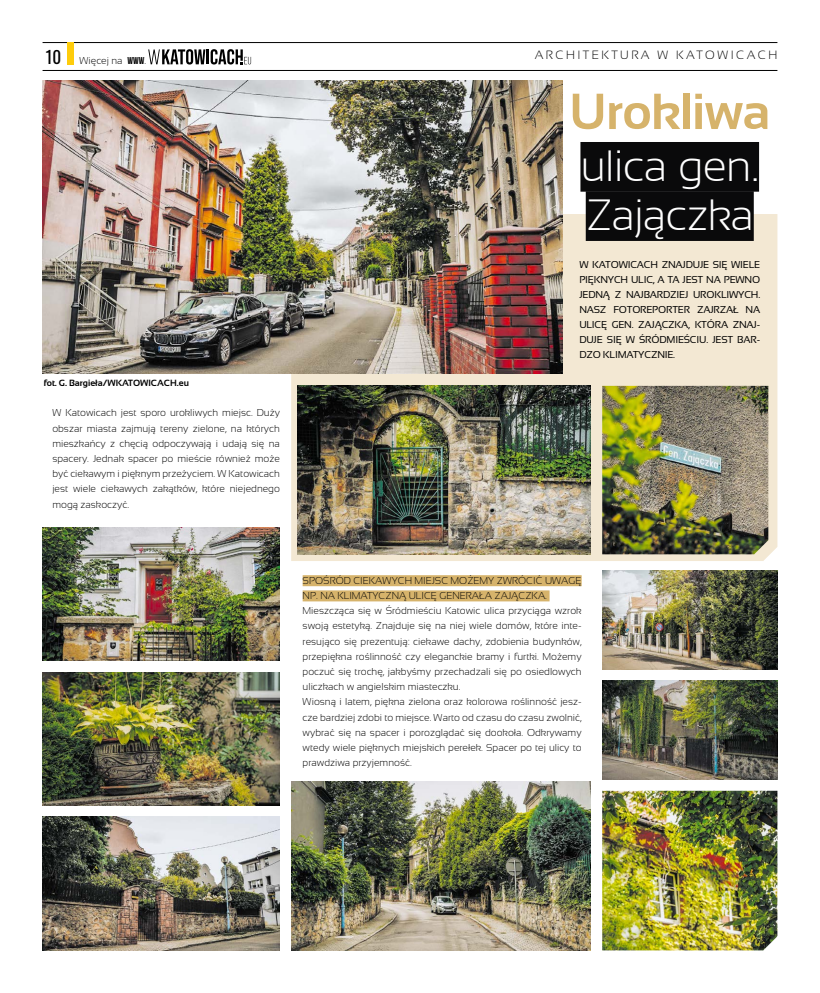
<style>
.page{position:relative;width:820px;height:993px;background:#fff}
.page>*{position:absolute;margin:0;border:0;box-sizing:border-box;transform-origin:0 0}
.t1{font:700 50.5px "Sansation";letter-spacing:-.015em;color:#d6b36b}
.t2{font:300 43.8px/49.2px "Sansation";letter-spacing:-.02em;color:#fff}
.t3{font:300 12px "Sansation";color:#000}
.t4{font:300 10px/15.2px "Sansation";color:#000}
.t5{font:10px/15px "Sansation";letter-spacing:-.02em;color:#000;text-align:justify}
.t6{font:700 9px "Sansation";color:#000}
.s1{font-family:"Oswald";font-weight:400;font-size:17px}
.s2{font-family:"Bebas Neue";font-weight:400}
</style>
<div class="page">
<hr style="left:43px;top:42px;width:734px;height:1px;background:#000">
<svg style="left:148px;top:49px;width:103px;height:15px"></svg>
<hr style="left:43px;top:70px;width:734px;height:1px;background:#000">
<div style="left:67px;top:43px;width:6px;height:22px;background:#fecc0b"></div>
<div style="left:291px;top:214px;width:486px;height:347px;background:#f3e8d3"></div>
<div style="left:302px;top:575px;width:279px;height:11px;background:#d6b36b"></div>
<div style="left:302px;top:590px;width:247px;height:11px;background:#d6b36b"></div>
<div style="left:580px;top:142px;width:178px;height:50px;background:#0a0a0b"></div>
<div style="left:585px;top:191px;width:168px;height:50px;background:#0a0a0b"></div>
<img style="left:43px;top:81px;width:519px;height:292px">
<img style="left:298px;top:386px;width:292px;height:168px">
<img style="left:291px;top:781px;width:299px;height:169px">
<img style="left:43px;top:527px;width:237px;height:133px">
<img style="left:43px;top:672px;width:237px;height:133px">
<img style="left:43px;top:816px;width:237px;height:134px">
<img style="left:602px;top:386px;width:166px;height:168px">
<img style="left:602px;top:790px;width:175px;height:160px">
<img style="left:602px;top:570px;width:175px;height:99px">
<img style="left:602px;top:680px;width:175px;height:99px">
<p class="t4" style="left:46px;top:53px;width:102px"><span class="s1">10</span> Więcej na <span class="s2">WWW</span>.</p>
<p class="t3" style="left:534px;top:48px;width:22px">Architektura</p>
<p class="t3" style="left:657px;top:48px;width:40px">w Katowicach</p>
<h1 class="t1" style="left:569px;top:83px;width:203px">Urokliwa</h1>
<h2 class="t2" style="left:580px;top:141px;width:180px">ulica gen.<br>Zajączka</h2>
<p class="t6" style="left:44px;top:378px;width:147px">fot. G. Bargieła/WKATOWICACH.eu</p>
<p class="t4" style="left:52px;top:405px;width:229px;text-align:justify">W Katowicach jest sporo urokliwych miejsc. Duży obszar miasta zajmują tereny zielone, na których mieszkańcy z chęcią odpoczywają i udają się na spacery. Jednak spacer po mieście również może być ciekawym i pięknym przeżyciem. W Katowicach jest wiele ciekawych zakątków, które niejednego mogą zaskoczyć.</p>
<p class="t5" style="left:579px;top:257px;width:182px">W KATOWICACH ZNAJDUJE SIĘ WIELE PIĘKNYCH ULIC, A TA JEST NA PEWNO JEDNĄ Z NAJBARDZIEJ UROKLIWYCH.<br>NASZ FOTOREPORTER ZAJRZAŁ NA ULICĘ GEN. ZAJĄCZKA, KTÓRA ZNAJ-DUJE SIĘ W ŚRÓDMIEŚCIU. JEST BAR-DZO KLIMATYCZNIE.</p>
<p class="t4" style="left:302px;top:572px;width:14px">Spośr</p>
<p class="t4" style="left:335px;top:572px;width:25px">ód ciekaw</p>
<p class="t4" style="left:391px;top:572px;width:30px">ych miejsc</p>
<p class="t4" style="left:450px;top:572px;width:9px">możem</p>
<p class="t4" style="left:488px;top:572px;width:17px">y zwr</p>
<p class="t4" style="left:518px;top:572px;width:35px">ócić uwagę</p>
<p class="t4" style="left:302px;top:587px;width:54px">np. na klimat</p>
<p class="t4" style="left:372px;top:587px;width:14px">yczn</p>
<p class="t4" style="left:399px;top:587px;width:29px">ą ulicę</p>
<p class="t4" style="left:439px;top:587px;width:8px">generała</p>
<p class="t4" style="left:494px;top:587px;width:32px">Zajączka</p>
<p class="t4" style="left:302px;top:587px;width:280px;text-indent:242px">.<br>Mieszcząca się w Śródmieściu Katowic ulica przyciąga wzrok swoją estetyką. Znajduje się na niej wiele domów, które inte&shy;resująco się prezentują: ciekawe dachy, zdobienia budynków, przepiękna roślinność czy eleganckie bramy i furtki. Możemy poczuć się trochę, jakbyśmy przechadzali się po osiedlowych uliczkach w angielskim miasteczku.<br>Wiosną i latem, piękna zielona oraz kolorowa roślinność jesz&shy;cze bardziej zdobi to miejsce. Warto od czasu do czasu zwolnić, wybrać się na spacer i porozglądać się dookoła. Odkrywamy wtedy wiele pięknych miejskich perełek. Spacer po tej ulicy to prawdziwa przyjemność.</p>
</div>
